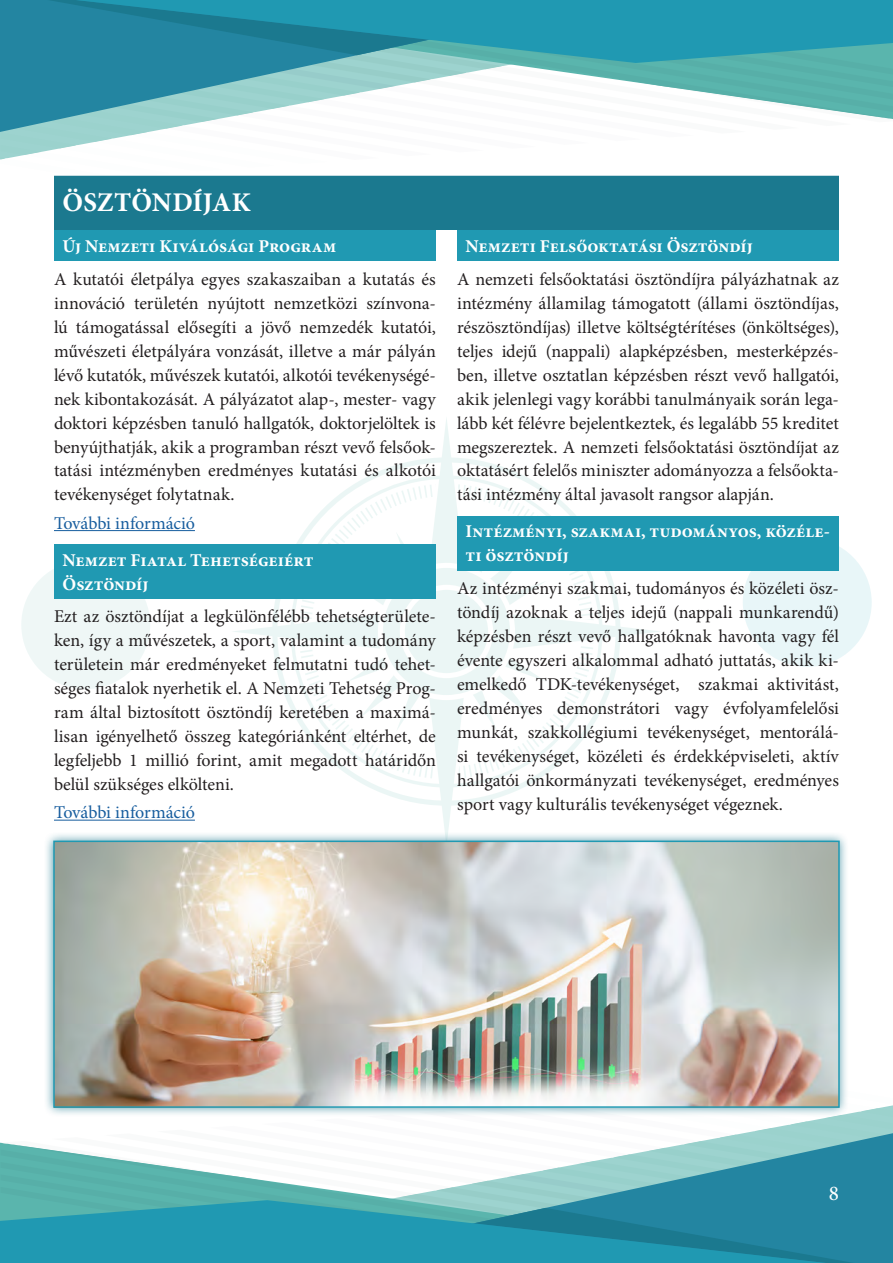
<style>
.page{position:relative;width:893px;height:1263px;background:#fff}
.page>*{position:absolute;margin:0;border:0;box-sizing:border-box;transform-origin:0 0}
.Fejezet_cím{font:700 27px "Minion Pro";letter-spacing:.005em;color:#fff}
.t1{font:500 21px "Minion Pro";color:#fff}
.szöveg{font:18px/24px "Minion Pro";letter-spacing:-.005em;color:#231f20;text-align:justify}
.kiemelés{font:700 18px/24px "Minion Pro";color:#fff}
.szöveg-2{font:18px "Minion Pro";letter-spacing:-.005em;color:#175d9e}
</style>
<div class="page">
<svg style="left:266px;top:433px;width:379px;height:373px"></svg>
<svg style="left:299px;top:484px;width:295px;height:295px"></svg>
<svg style="left:1px;top:1105px;width:892px;height:95px"></svg>
<svg style="left:0;top:1200px;width:893px;height:63px;background:#2895aa"></svg>
<svg style="left:0;top:63px;width:893px;height:113px"></svg>
<svg style="left:0;top:0;width:893px;height:63px;background:#2894aa"></svg>
<div style="left:21px;top:560px;width:129px;height:129px;background:#eff7f6;border-radius:50%"></div>
<div style="left:743px;top:538px;width:129px;height:129px;background:#e8f6f8;border-radius:50%"></div>
<div style="left:54px;top:176px;width:785px;height:48px;background:#1b798f"></div>
<div style="left:54px;top:219px;width:785px;height:11px;background:#1b798f"></div>
<div style="left:54px;top:230px;width:382px;height:31px;background:#2099b2"></div>
<hr style="left:54px;top:530px;width:141px;height:1px;background:#175d9e">
<div style="left:54px;top:544px;width:382px;height:55px;background:#2099b2"></div>
<hr style="left:54px;top:820px;width:141px;height:1px;background:#175d9e">
<div style="left:457px;top:230px;width:382px;height:31px;background:#2099b2"></div>
<div style="left:457px;top:516px;width:382px;height:54px;background:#2099b2"></div>
<div style="left:43px;top:831px;width:806px;height:286px;background:#1b798f;opacity:.75"></div>
<img style="left:56px;top:843px;width:781px;height:262px">
<div style="left:53px;top:840px;width:787px;height:268px;border:2px solid #2099b2"></div>
<p class="Fejezet_cím" style="left:63px;top:183px;width:190px">ÖSZTÖNDÍJAK</p>
<p class="kiemelés" style="left:63px;top:234px;width:275px">Új Nemzeti Kiválósági Program</p>
<p class="szöveg" style="left:54px;top:267px;width:383px">A kutatói életpálya egyes szakaszaiban a kutatás és innováció területén nyújtott nemzetközi színvona&shy;lú támogatással elősegíti a jövő nemzedék kutatói, művészeti életpályára vonzását, illetve a már pályán lévő kutatók, művészek kutatói, alkotói tevékenységé&shy;nek kibontakozását. A pályázatot alap-, mester- vagy doktori képzésben tanuló hallgatók, doktorjelöltek is benyújthatják, akik a programban részt vevő felsőok&shy;tatási intézményben eredményes kutatási és alkotói tevékenységet folytatnak.</p>
<p class="szöveg-2" style="left:54px;top:511px;width:142px">További információ</p>
<p class="kiemelés" style="left:63px;top:547px;width:252px">Nemzet Fiatal Tehetségeiért<br>Ösztöndíj</p>
<p class="szöveg" style="left:54px;top:604px;width:383px">Ezt az ösztöndíjat a legkülönfélébb tehetségterülete&shy;ken, így a művészetek, a sport, valamint a tudomány területein már eredményeket felmutatni tudó tehet&shy;séges fiatalok nyerhetik el. A Nemzeti Tehetség Prog&shy;ram által biztosított ösztöndíj keretében a maximá&shy;lisan igényelhető összeg kategóriánként eltérhet, de legfeljebb 1 millió forint, amit megadott határidőn belül szükséges elkölteni.</p>
<p class="szöveg-2" style="left:54px;top:800px;width:142px">További információ</p>
<p class="kiemelés" style="left:466px;top:234px;width:289px">Nemzeti Felsőoktatási Ösztöndíj</p>
<p class="szöveg" style="left:457px;top:267px;width:383px">A nemzeti felsőoktatási ösztöndíjra pályázhatnak az intézmény államilag támogatott (állami ösztöndíjas, részösztöndíjas) illetve költségtérítéses (önköltséges), teljes idejű (nappali) alapképzésben, mesterképzés&shy;ben, illetve osztatlan képzésben részt vevő hallgatói, akik jelenlegi vagy korábbi tanulmányaik során lega&shy;lább két félévre bejelentkeztek, és legalább 55 kreditet megszereztek. A nemzeti felsőoktatási ösztöndíjat az oktatásért felelős miniszter adományozza a felsőokta&shy;tási intézmény által javasolt rangsor alapján.</p>
<p class="kiemelés" style="left:466px;top:519px;width:366px">Intézményi, szakmai, tudományos, közéle&shy;ti ösztöndíj</p>
<p class="szöveg" style="left:457px;top:576px;width:383px">Az intézményi szakmai, tudományos és közéleti ösz&shy;töndíj azoknak a teljes idejű (nappali munkarendű) képzésben részt vevő hallgatóknak havonta vagy fél évente egyszeri alkalommal adható juttatás, akik ki&shy;emelkedő TDK-tevékenységet, szakmai aktivitást, eredményes demonstrátori vagy évfolyamfelelősi munkát, szakkollégiumi tevékenységet, mentorálá&shy;si tevékenységet, közéleti és érdekképviseleti, aktív hallgatói önkormányzati tevékenységet, eredményes sport vagy kulturális tevékenységet végeznek.</p>
<p class="t1" style="left:829px;top:1178px;width:12px">8</p>
</div>
